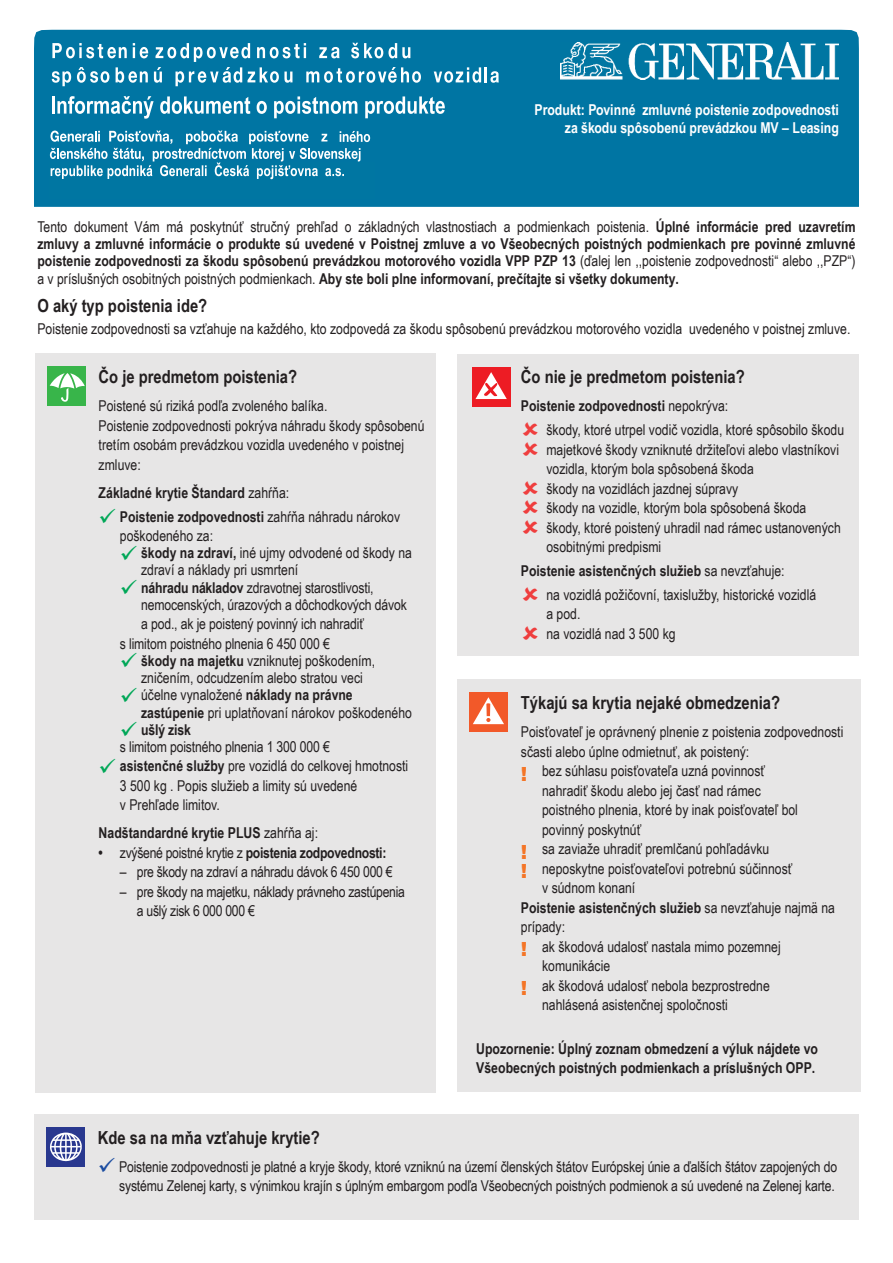
<style>
.page{position:relative;width:893px;height:1263px;background:#fff}
.page>*{position:absolute;margin:0;border:0;box-sizing:border-box;transform-origin:0 0}
.t1{font:700 18px "Arial Narrow";color:#231f20}
.t2{font:700 15px/19.5px "Arial Narrow";color:#231f20}
.t3{font:15px "Arial Narrow";color:#231f20}
.t4{font:700 15px/18px "Arial MT Narrow";color:#fff;text-align:right}
.t5{font:14.85px/19.5px "Arial Narrow";color:#231f20}
.t6{font:700 14.85px/17.1px "Arial Narrow";color:#231f20;text-align:justify}
.t7{font:14.85px/19.5px "Arial Narrow";letter-spacing:-.02em;color:#231f20}
.t8{font:700 14.85px "Arial Narrow";letter-spacing:-.02em;color:#231f20}
.s1{font-weight:400}
.s2{font-weight:700}
.s3{font-family:"Arial MT Narrow"}
.s4{font-family:"Arial";font-weight:900;font-size:19.5px;color:#f47527}
</style>
<div class="page">
<div style="left:34px;top:30px;width:825px;height:177px;background:#0075a3"></div>
<img style="left:561px;top:43px;width:277px;height:36px">
<div style="left:50px;top:162px;width:324px;height:36px;background:#0076a2"></div>
<svg style="left:52px;top:43px;width:75px;height:15px"></svg>
<svg style="left:133px;top:43px;width:15px;height:15px"></svg>
<svg style="left:52px;top:71px;width:19px;height:15px"></svg>
<svg style="left:77px;top:67px;width:32px;height:16px"></svg>
<svg style="left:116px;top:67px;width:32px;height:16px"></svg>
<svg style="left:154px;top:43px;width:267px;height:43px;background:#3591b6"></svg>
<svg style="left:434px;top:67px;width:65px;height:16px"></svg>
<hr style="left:52px;top:96px;width:3px;height:18px;background:#fff">
<svg style="left:57px;top:96px;width:97px;height:23px"></svg>
<svg style="left:160px;top:96px;width:90px;height:18px"></svg>
<svg style="left:257px;top:101px;width:10px;height:13px"></svg>
<svg style="left:274px;top:96px;width:83px;height:22px"></svg>
<svg style="left:365px;top:96px;width:80px;height:22px"></svg>
<svg style="left:50px;top:131px;width:320px;height:48px;background:#3d96b8"></svg>
<div style="left:457px;top:679px;width:403px;height:413px;background:#e7e6e6"></div>
<div style="left:35px;top:354px;width:401px;height:739px;background:#e7e6e6"></div>
<div style="left:457px;top:354px;width:402px;height:301px;background:#e7e6e6"></div>
<div style="left:34px;top:1114px;width:825px;height:105px;background:#e7e6e6"></div>
<div style="left:48px;top:366px;width:38px;height:40px;background:#38b54a"></div>
<svg style="left:50px;top:373px;width:35px;height:29px"></svg>
<div style="left:472px;top:367px;width:38px;height:39px;background:#ed1c24"></div>
<svg style="left:475px;top:372px;width:32px;height:27px"></svg>
<div style="left:469px;top:692px;width:39px;height:40px;background:#f25929"></div>
<svg style="left:473px;top:697px;width:31px;height:27px"></svg>
<div style="left:47px;top:1127px;width:38px;height:40px;background:#29388f"></div>
<svg style="left:50px;top:1132px;width:32px;height:29px"></svg>
<p class="t4" style="left:535px;top:100px;width:306px">Produkt: Povinné zmluvné poistenie zodpovednosti za škodu spôsobenú prevádzkou MV – Leasing</p>
<p class="t6" style="left:37px;top:218px;width:820px"><span class="s1">Tento dokument Vám má poskytnúť stručný prehľad o základných vlastnostiach a podmienkach poistenia.</span> Úplné informácie pred uzavretím zmluvy a zmluvné informácie o produkte sú uvedené v Poistnej zmluve a vo Všeobecných poistných podmienkach pre povinné zmluvné poistenie zodpovednosti za škodu spôsobenú prevádzkou motorového vozidla VPP PZP 13 <span class="s1">(ďalej len ,,poistenie zodpovednosti“ alebo ,,PZP“) a v príslušných osobitných poistných podmienkach.</span> Aby ste boli plne informovaní, prečítajte si všetky dokumenty.</p>
<p class="t1" style="left:37px;top:292px;width:171px">O aký typ poistenia ide?</p>
<p class="t3" style="left:37px;top:317px;width:814px">Poistenie zodpovednosti sa vzťahuje na každého, kto zodpovedá za škodu spôsobenú prevádzkou motorového vozidla uvedeného v poistnej zmluve.</p>
<p class="t1" style="left:99px;top:363px;width:200px">Čo je predmetom poistenia?</p>
<p class="t5" style="left:99px;top:396px;width:327px">Poistené sú riziká podľa zvoleného balíka.<br>Poistenie zodpovednosti pokrýva náhradu škody spôsobenú tretím osobám prevádzkou vozidla uvedeného v poistnej zmluve:</p>
<p class="t2" style="left:99px;top:482px;width:192px">Základné krytie Štandard <span class="s1">zahŕňa:</span></p>
<p class="t5" style="left:120px;top:506px;width:282px"><span class="s2">Poistenie zodpovednosti</span> zahŕňa náhradu nárokov poškodeného za:</p>
<p class="t5" style="left:141px;top:544px;width:272px;line-height:17.2px"><span class="s2">škody na zdraví,</span> iné ujmy odvodené od škody na zdraví a náklady pri usmrtení<br><span class="s2">náhradu nákladov</span> zdravotnej starostlivosti, nemocenských, úrazových a dôchodkových dávok</p>
<p class="t5" style="left:120px;top:614px;width:246px;text-indent:21px">a pod., ak je poistený povinný ich nahradiť s limitom poistného plnenia 6 450 000 <span class="s3">€</span></p>
<p class="t5" style="left:141px;top:650px;width:236px"><span class="s2">škody na majetku</span> vzniknutej poškodením,</p>
<p class="t5" style="left:141px;top:668px;width:223px">zničením, odcudzením alebo stratou veci</p>
<p class="t5" style="left:141px;top:685px;width:213px">účelne vynaložené <span class="s2">náklady na právne</span></p>
<p class="t5" style="left:141px;top:702px;width:272px"><span class="s2">zastúpenie</span> pri uplatňovaní nárokov poškodeného</p>
<p class="t6" style="left:141px;top:720px;width:51px">ušlý zisk</p>
<p class="t5" style="left:120px;top:736px;width:211px">s limitom poistného plnenia 1 300 000 <span class="s3">€</span></p>
<p class="t5" style="left:120px;top:756px;width:290px"><span class="s2">asistenčné služby</span> pre vozidlá do celkovej hmotnosti<br>3 500 kg . Popis služieb a limity sú uvedené<br>v Prehľade limitov.</p>
<p class="t2" style="left:99px;top:823px;width:221px">Nadštandardné krytie PLUS <span class="s1">zahŕňa aj:</span></p>
<p class="t8" style="left:99px;top:841px;width:289px">• <span class="s1">zvýšené poistné krytie z</span> poistenia zodpovednosti:</p>
<p class="t7" style="left:120px;top:862px;width:274px">– pre škody na zdraví a náhradu dávok 6 450 000 <span class="s3">€</span></p>
<p class="t7" style="left:137px;top:881px;width:270px;text-indent:-17px">– pre škody na majetku, náklady právneho zastúpenia a ušlý zisk 6 000 000 <span class="s3">€</span></p>
<p class="t1" style="left:521px;top:363px;width:225px">Čo nie je predmetom poistenia?</p>
<p class="t5" style="left:546px;top:394px;width:299px;line-height:23.7px;text-indent:-26px"><span class="s2">Poistenie zodpovednosti</span> nepokrýva:<br>škody, ktoré utrpel vodič vozidla, ktoré spôsobilo škodu</p>
<p class="t5" style="left:546px;top:439px;width:296px">majetkové škody vzniknuté držiteľovi alebo vlastníkovi vozidla, ktorým bola spôsobená škoda<br>škody na vozidlách jazdnej súpravy<br>škody na vozidle, ktorým bola spôsobená škoda škody, ktoré poistený uhradil nad rámec ustanovených osobitnými predpismi</p>
<p class="t5" style="left:546px;top:558px;width:271px;line-height:23.7px;text-indent:-26px"><span class="s2">Poistenie asistenčných služieb</span> sa nevzťahuje:<br>na vozidlá požičovní, taxislužby, historické vozidlá</p>
<p class="t5" style="left:546px;top:604px;width:131px">a pod.<br>na vozidlá nad 3 500 kg</p>
<p class="t1" style="left:521px;top:689px;width:261px">Týkajú sa krytia nejaké obmedzenia?</p>
<p class="t5" style="left:521px;top:722px;width:324px">Poisťovateľ je oprávnený plnenie z poistenia zodpovednosti</p>
<p class="t5" style="left:521px;top:741px;width:230px">sčasti alebo úplne odmietnuť, ak poistený:</p>
<p class="t5" style="left:521px;top:761px;width:246px"><span class="s4">!</span> bez súhlasu poisťovateľa uzná povinnosť</p>
<p class="t5" style="left:542px;top:780px;width:220px">nahradiť škodu alebo jej časť nad rámec</p>
<p class="t5" style="left:542px;top:800px;width:257px">poistného plnenia, ktoré by inak poisťovateľ bol</p>
<p class="t5" style="left:542px;top:819px;width:101px">povinný poskytnúť</p>
<p class="t5" style="left:521px;top:839px;width:250px"><span class="s4">!</span> sa zaviaže uhradiť premlčanú pohľadávku</p>
<p class="t5" style="left:521px;top:858px;width:273px"><span class="s4">!</span> neposkytne poisťovateľovi potrebnú súčinnosť</p>
<p class="t5" style="left:542px;top:878px;width:95px">v súdnom konaní</p>
<p class="t6" style="left:521px;top:898px;width:316px">Poistenie asistenčných služieb <span class="s1">sa nevzťahuje najmä na</span></p>
<p class="t5" style="left:521px;top:917px;width:46px">prípady:</p>
<p class="t5" style="left:521px;top:936px;width:261px"><span class="s4">!</span> ak škodová udalosť nastala mimo pozemnej</p>
<p class="t5" style="left:542px;top:956px;width:70px">komunikácie</p>
<p class="t5" style="left:521px;top:975px;width:251px"><span class="s4">!</span> ak škodová udalosť nebola bezprostredne</p>
<p class="t5" style="left:542px;top:995px;width:187px">nahlásená asistenčnej spoločnosti</p>
<p class="t2" style="left:476px;top:1038px;width:343px">Upozornenie: Úplný zoznam obmedzení a výluk nájdete vo<br>Všeobecných poistných podmienkach a príslušných OPP.</p>
<p class="t1" style="left:98px;top:1124px;width:224px">Kde sa na mňa vzťahuje krytie?</p>
<p class="t5" style="left:119px;top:1156px;width:720px">Poistenie zodpovednosti je platné a kryje škody, ktoré vzniknú na území členských štátov Európskej únie a ďalších štátov zapojených do systému Zelenej karty, s výnimkou krajín s úplným embargom podľa Všeobecných poistných podmienok a sú uvedené na Zelenej karte.</p>
</div>
